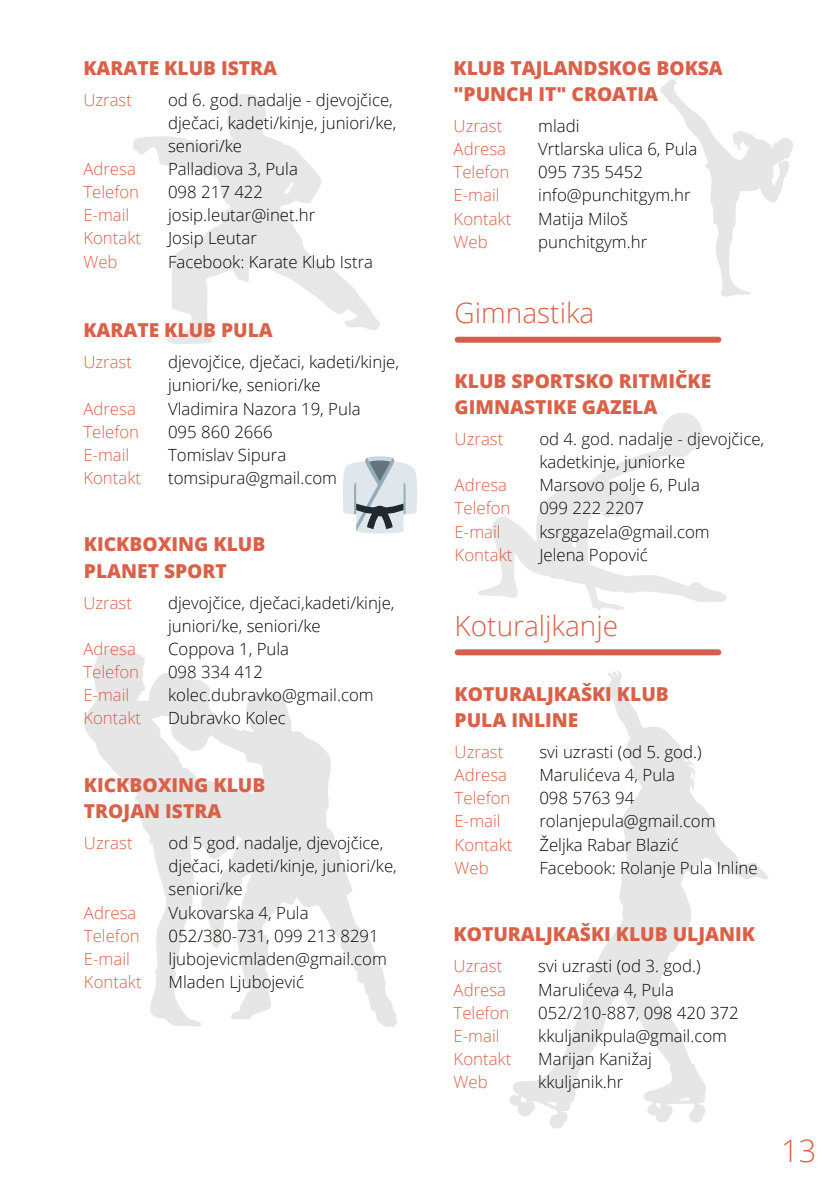
<style>
.page{position:relative;width:834px;height:1191px;background:#fff}
.page>*{position:absolute;margin:0;border:0;box-sizing:border-box;transform-origin:0 0}
.t1{font:300 30.8px "Open Sans";color:#da6048}
.t2{font:300 28px "Open Sans";color:#da6048}
.t3{font:800 19.2px/26.2px "Open Sans";color:#da6048}
.t4{font:300 16.8px/23.2px "Open Sans";color:#080704}
.t5{font:300 16.8px/23.2px "Open Sans";color:#da6048}
</style>
<div class="page">
<svg style="left:343px;top:456px;width:74px;height:78px"></svg>
<svg style="left:660px;top:79px;width:133px;height:218px"></svg>
<img style="left:134px;top:95px;width:246px;height:249px">
<svg style="left:84px;top:647px;width:313px;height:380px"></svg>
<div style="left:458px;top:337px;width:260px;height:6px;background:#d45f4b"></div>
<svg style="left:478px;top:413px;width:248px;height:198px"></svg>
<div style="left:458px;top:649px;width:260px;height:6px;background:#d45f4b"></div>
<svg style="left:509px;top:670px;width:259px;height:459px"></svg>
<p class="t3" style="left:83px;top:54px;width:195px">KARATE KLUB ISTRA</p>
<p class="t5" style="left:83px;top:88px;width:50px">Uzrast</p>
<p class="t4" style="left:168px;top:88px;width:230px">od 6. god. nadalje - djevojčice, dječaci, kadeti/kinje, juniori/ke, seniori/ke<br>Palladiova 3, Pula<br>098 217 422 josip.leutar@inet.hr<br>Josip Leutar<br>Facebook: Karate Klub Istra</p>
<p class="t5" style="left:83px;top:157px;width:59px">Adresa<br>Telefon<br>E-mail<br>Kontakt<br>Web</p>
<p class="t3" style="left:83px;top:316px;width:191px">KARATE KLUB PULA</p>
<p class="t5" style="left:83px;top:350px;width:50px">Uzrast</p>
<p class="t5" style="left:83px;top:397px;width:59px">Adresa<br>Telefon<br>E-mail<br>Kontakt</p>
<p class="t4" style="left:168px;top:350px;width:232px">djevojčice, dječaci, kadeti/kinje, juniori/ke, seniori/ke<br>Vladimira Nazora 19, Pula<br>095 860 2666<br>Tomislav Sipura tomsipura@gmail.com</p>
<p class="t3" style="left:84px;top:530px;width:183px">KICKBOXING KLUB<br>PLANET SPORT</p>
<p class="t5" style="left:83px;top:591px;width:50px">Uzrast</p>
<p class="t5" style="left:83px;top:637px;width:59px">Adresa<br>Telefon<br>E-mail<br>Kontakt</p>
<p class="t4" style="left:168px;top:591px;width:228px">djevojčice, dječaci,kadeti/kinje, juniori/ke, seniori/ke<br>Coppova 1, Pula<br>098 334 412 kolec.dubravko@gmail.com<br>Dubravko Kolec</p>
<p class="t3" style="left:84px;top:771px;width:183px">KICKBOXING KLUB<br>TROJAN ISTRA</p>
<p class="t5" style="left:84px;top:831px;width:50px">Uzrast</p>
<p class="t4" style="left:169px;top:831px;width:230px">od 5 god. nadalje, djevojčice, dječaci, kadeti/kinje, juniori/ke, seniori/ke<br>Vukovarska 4, Pula<br>052/380-731, 099 213 8291 ljubojevicmladen@gmail.com<br>Mladen Ljubojević</p>
<p class="t5" style="left:84px;top:900px;width:59px">Adresa<br>Telefon<br>E-mail<br>Kontakt</p>
<p class="t3" style="left:453px;top:54px;width:271px">KLUB TAJLANDSKOG BOKSA "PUNCH IT" CROATIA</p>
<p class="t5" style="left:453px;top:114px;width:59px">Uzrast<br>Adresa<br>Telefon<br>E-mail<br>Kontakt<br>Web</p>
<p class="t4" style="left:538px;top:114px;width:161px">mladi<br>Vrtlarska ulica 6, Pula<br>095 735 5452 info@punchitgym.hr<br>Matija Miloš punchitgym.hr</p>
<h2 class="t2" style="left:455px;top:294px;width:141px">Gimnastika</h2>
<p class="t3" style="left:455px;top:367px;width:258px">KLUB SPORTSKO RITMIČKE<br>GIMNASTIKE GAZELA</p>
<p class="t5" style="left:455px;top:427px;width:50px">Uzrast</p>
<p class="t5" style="left:455px;top:473px;width:59px">Adresa<br>Telefon<br>E-mail<br>Kontakt</p>
<p class="t4" style="left:539px;top:427px;width:226px">od 4. god. nadalje - djevojčice, kadetkinje, juniorke<br>Marsovo polje 6, Pula<br>099 222 2207 ksrggazela@gmail.com<br>Jelena Popović</p>
<h2 class="t2" style="left:455px;top:607px;width:165px">Koturaljkanje</h2>
<p class="t3" style="left:455px;top:680px;width:216px">KOTURALJKAŠKI KLUB<br>PULA INLINE</p>
<p class="t5" style="left:455px;top:740px;width:59px">Uzrast<br>Adresa<br>Telefon<br>E-mail<br>Kontakt<br>Web</p>
<p class="t4" style="left:539px;top:740px;width:220px">svi uzrasti (od 5. god.)<br>Marulićeva 4, Pula<br>098 5763 94 rolanjepula@gmail.com<br>Željka Rabar Blazić<br>Facebook: Rolanje Pula Inline</p>
<p class="t3" style="left:453px;top:920px;width:303px">KOTURALJKAŠKI KLUB ULJANIK</p>
<p class="t5" style="left:453px;top:954px;width:59px">Uzrast<br>Adresa<br>Telefon<br>E-mail<br>Kontakt<br>Web</p>
<p class="t4" style="left:538px;top:954px;width:202px">svi uzrasti (od 3. god.)<br>Marulićeva 4, Pula<br>052/210-887, 098 420 372 kkuljanikpula@gmail.com<br>Marijan Kanižaj kkuljanik.hr</p>
<h1 class="t1" style="left:781px;top:1130px;width:37px">13</h1>
</div>
